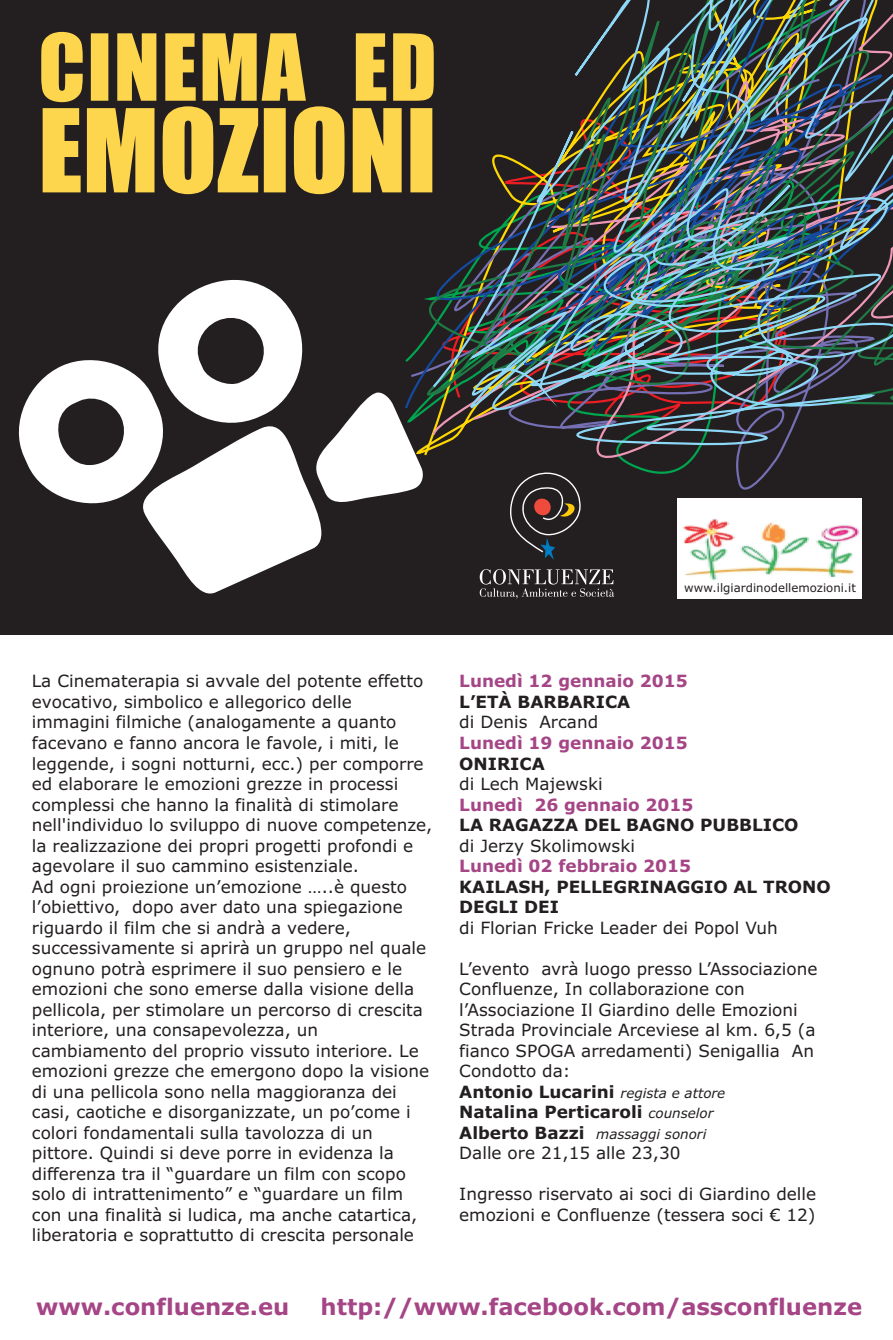
<style>
.page{position:relative;width:893px;height:1340px;background:#fff}
.page>*{position:absolute;margin:0;border:0;box-sizing:border-box;transform-origin:0 0}
.t1{font:700 22.72px "Verdana";color:#a54586}
.t2{font:16.88px/20.5px "Verdana";color:#231f20}
.t3{font:700 16.88px "Verdana";color:#231f20}
.t4{font:700 16.88px "Verdana";color:#a54586}
.t5{font:italic 13.5px "Verdana";color:#231f20}
.t6{font:11.7px "Verdana";color:#231f20}
.s1{font-weight:400;font-style:italic;font-size:13.5px}
.s2{font-weight:700;font-style:normal;font-size:16.88px}
</style>
<div class="page">
<div style="left:0;top:0;width:893px;height:634px;background:#231f20"></div>
<svg style="left:18px;top:280px;width:312px;height:314px"></svg>
<svg style="left:330px;top:297px;width:532px;height:210px"></svg>
<img style="left:431px;top:0;width:462px;height:446px">
<svg style="left:480px;top:569px;width:134px;height:29px"></svg>
<svg style="left:509px;top:472px;width:74px;height:88px"></svg>
<svg style="left:41px;top:32px;width:393px;height:162px;fill:#fed64d"></svg>
<img style="left:677px;top:498px;width:184px;height:100px">
<p class="t2" style="left:32px;top:672px;width:393px">La Cinematerapia si avvale del potente effetto evocativo, simbolico e allegorico delle</p>
<p class="t6" style="left:684px;top:583px;width:173px">www.ilgiardinodellemozioni.it</p>
<p class="t4" style="left:459px;top:674px;width:230px">Lunedì 12 gennaio 2015</p>
<p class="t3" style="left:459px;top:695px;width:173px">L’ETÀ BARBARICA</p>
<p class="t2" style="left:32px;top:713px;width:366px">immagini filmiche (analogamente a quanto</p>
<p class="t2" style="left:459px;top:713px;width:140px">di Denis Arcand</p>
<p class="t2" style="left:32px;top:734px;width:393px">facevano e fanno ancora le favole, i miti, le leggende, i sogni notturni, ecc.) per comporre</p>
<p class="t4" style="left:459px;top:736px;width:230px">Lunedì 19 gennaio 2015</p>
<p class="t3" style="left:459px;top:756px;width:87px">ONIRICA</p>
<p class="t2" style="left:32px;top:775px;width:368px">ed elaborare le emozioni grezze in processi</p>
<p class="t2" style="left:459px;top:775px;width:145px">di Lech Majewski</p>
<p class="t2" style="left:32px;top:795px;width:402px">complessi che hanno la finalità di stimolare nell'individuo lo sviluppo di nuove competenze,</p>
<p class="t4" style="left:459px;top:797px;width:236px">Lunedì 26 gennaio 2015</p>
<p class="t3" style="left:459px;top:818px;width:341px">LA RAGAZZA DEL BAGNO PUBBLICO</p>
<p class="t2" style="left:32px;top:836px;width:383px">la realizzazione dei propri progetti profondi e</p>
<p class="t2" style="left:459px;top:836px;width:177px">di Jerzy Skolimowski</p>
<p class="t2" style="left:32px;top:857px;width:377px">agevolare il suo cammino esistenziale.<br>Ad ogni proiezione un’emozione …..è questo</p>
<p class="t4" style="left:459px;top:859px;width:233px">Lunedì 02 febbraio 2015</p>
<p class="t3" style="left:459px;top:879px;width:373px">KAILASH, PELLEGRINAGGIO AL TRONO</p>
<p class="t2" style="left:32px;top:898px;width:372px">l’obiettivo, dopo aver dato una spiegazione</p>
<p class="t3" style="left:459px;top:900px;width:101px">DEGLI DEI</p>
<p class="t2" style="left:32px;top:918px;width:321px">riguardo il film che si andrà a vedere,</p>
<p class="t2" style="left:459px;top:918px;width:320px">di Florian Fricke Leader dei Popol Vuh</p>
<p class="t2" style="left:32px;top:939px;width:396px">successivamente si aprirà un gruppo nel quale ognuno potrà esprimere il suo pensiero e le</p>
<p class="t2" style="left:459px;top:959px;width:360px">L’evento avrà luogo presso L’Associazione</p>
<p class="t2" style="left:32px;top:980px;width:384px">emozioni che sono emerse dalla visione della</p>
<p class="t2" style="left:459px;top:980px;width:287px">Confluenze, In collaborazione con</p>
<p class="t2" style="left:32px;top:1000px;width:393px">pellicola, per stimolare un percorso di crescita</p>
<p class="t2" style="left:459px;top:1000px;width:340px">l’Associazione Il Giardino delle Emozioni</p>
<p class="t2" style="left:32px;top:1021px;width:288px">interiore, una consapevolezza, un</p>
<p class="t2" style="left:459px;top:1021px;width:358px">Strada Provinciale Arceviese al km. 6,5 (a</p>
<p class="t2" style="left:32px;top:1041px;width:388px">cambiamento del proprio vissuto interiore. Le</p>
<p class="t2" style="left:459px;top:1041px;width:356px">fianco SPOGA arredamenti) Senigallia An</p>
<p class="t2" style="left:32px;top:1062px;width:399px">emozioni grezze che emergono dopo la visione</p>
<p class="t2" style="left:459px;top:1062px;width:113px">Condotto da:</p>
<p class="t2" style="left:32px;top:1082px;width:366px">di una pellicola sono nella maggioranza dei</p>
<p class="t3" style="left:459px;top:1084px;width:268px">Antonio Lucarini <span class="s1">regista e attore</span></p>
<p class="t2" style="left:32px;top:1103px;width:381px">casi, caotiche e disorganizzate, un po’come i</p>
<p class="t3" style="left:459px;top:1105px;width:256px">Natalina Perticaroli <span class="s1">counselor</span></p>
<p class="t2" style="left:32px;top:1123px;width:342px">colori fondamentali sulla tavolozza di un</p>
<p class="t5" style="left:459px;top:1128px;width:249px"><span class="s2">Alberto Bazzi</span> massaggi sonori</p>
<p class="t2" style="left:32px;top:1144px;width:364px">pittore. Quindi si deve porre in evidenza la</p>
<p class="t2" style="left:459px;top:1144px;width:223px">Dalle ore 21,15 alle 23,30</p>
<p class="t2" style="left:32px;top:1164px;width:375px">differenza tra il “guardare un film con scopo solo di intrattenimento” e “guardare un film</p>
<p class="t2" style="left:459px;top:1185px;width:358px">Ingresso riservato ai soci di Giardino delle</p>
<p class="t2" style="left:32px;top:1205px;width:387px">con una finalità si ludica, ma anche catartica,</p>
<p class="t2" style="left:459px;top:1205px;width:358px">emozioni e Confluenze (tessera soci € 12)</p>
<p class="t2" style="left:32px;top:1226px;width:384px">liberatoria e soprattutto di crescita personale</p>
<h1 class="t1" style="left:36px;top:1297px;width:255px">www.confluenze.eu</h1>
<h1 class="t1" style="left:320px;top:1297px;width:543px">http://www.facebook.com/assconfluenze</h1>
</div>
